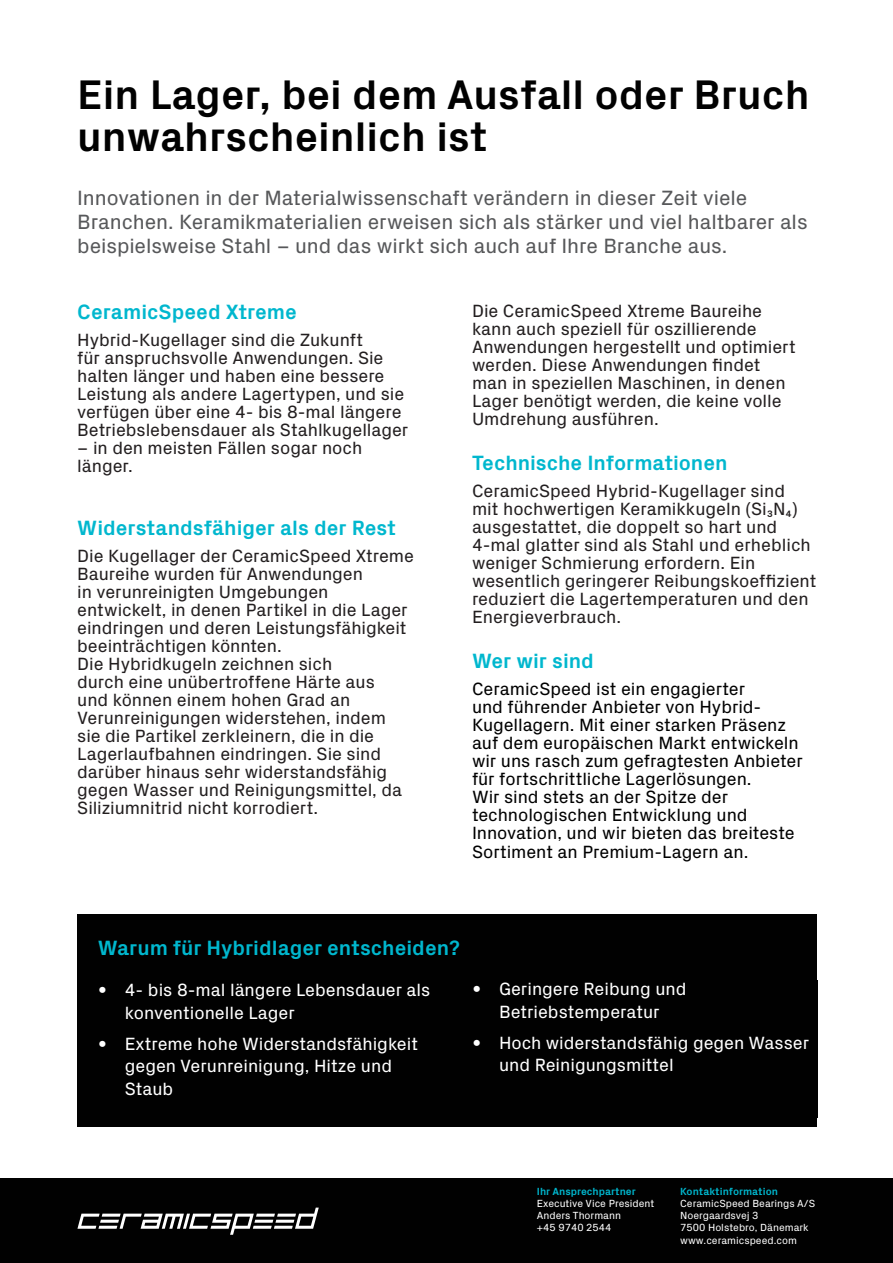
<style>
.page{position:relative;width:893px;height:1263px;background:#fff}
.page>*{position:absolute;margin:0;border:0;box-sizing:border-box;transform-origin:0 0}
.t1{font:700 42px/42px "Px Grotesk";color:#010101}
.t2{font:21px/24px "Px Grotesk";letter-spacing:-.005em;color:#57585a}
.t3{font:700 21px "Px Grotesk";color:#00b7ce}
.t4{font:18px/18px "Px Grotesk";letter-spacing:-.005em;color:#231f20}
.t5{font:18px/18px "Px Grotesk";letter-spacing:-.005em;color:#010101}
.t6{font:18px/22.5px "Px Grotesk";color:#fff}
.t7{font:10.5px/12px "Px Grotesk";color:#fff}
.s1{font-weight:700;color:#00b7ce}
</style>
<div class="page">
<div style="left:77px;top:914px;width:739px;height:212px;background:#010101"></div>
<div style="left:0;top:1178px;width:893px;height:85px;background:#010101"></div>
<svg style="left:77px;top:1207px;width:242px;height:28px"></svg>
<p class="t1" style="left:77px;top:72px;width:734px">Ein Lager, bei dem Ausfall oder Bruch unwahrscheinlich ist</p>
<p class="t2" style="left:77px;top:185px;width:732px">Innovationen in der Materialwissenschaft verändern in dieser Zeit viele<br>Branchen. Keramikmaterialien erweisen sich als stärker und viel haltbarer als beispielsweise Stahl – und das wirkt sich auch auf Ihre Branche aus.</p>
<p class="t3" style="left:77px;top:297px;width:221px">CeramicSpeed Xtreme</p>
<p class="t4" style="left:77px;top:329px;width:333px">Hybrid-Kugellager sind die Zukunft<br>für anspruchsvolle Anwendungen. Sie halten länger und haben eine bessere Leistung als andere Lagertypen, und sie verfügen über eine 4- bis 8-mal längere Betriebslebensdauer als Stahlkugellager</p>
<p class="t4" style="left:77px;top:437px;width:286px">– in den meisten Fällen sogar noch länger.</p>
<p class="t3" style="left:77px;top:513px;width:320px">Widerstandsfähiger als der Rest</p>
<p class="t4" style="left:77px;top:545px;width:338px">Die Kugellager der CeramicSpeed Xtreme Baureihe wurden für Anwendungen<br>in verunreinigten Umgebungen entwickelt, in denen Partikel in die Lager eindringen und deren Leistungsfähigkeit beeinträchtigen könnten.</p>
<p class="t4" style="left:77px;top:653px;width:326px">Die Hybridkugeln zeichnen sich<br>durch eine unübertroffene Härte aus und können einem hohen Grad an Verunreinigungen widerstehen, indem sie die Partikel zerkleinern, die in die Lagerlaufbahnen eindringen. Sie sind darüber hinaus sehr widerstandsfähig gegen Wasser und Reinigungsmittel, da Siliziumnitrid nicht korrodiert.</p>
<p class="t4" style="left:472px;top:300px;width:325px">Die CeramicSpeed Xtreme Baureihe kann auch speziell für oszillierende Anwendungen hergestellt und optimiert werden. Diese Anwendungen findet man in speziellen Maschinen, in denen Lager benötigt werden, die keine volle Umdrehung ausführen.</p>
<p class="t3" style="left:472px;top:447px;width:257px">Technische Informationen</p>
<p class="t4" style="left:472px;top:480px;width:346px">CeramicSpeed Hybrid-Kugellager sind<br>mit hochwertigen Keramikkugeln (Si3N4) ausgestattet, die doppelt so hart und 4-mal glatter sind als Stahl und erheblich weniger Schmierung erfordern. Ein wesentlich geringerer Reibungskoeffizient reduziert die Lagertemperaturen und den Energieverbrauch.</p>
<p class="t3" style="left:472px;top:645px;width:123px">Wer wir sind</p>
<p class="t5" style="left:472px;top:678px;width:332px">CeramicSpeed ist ein engagierter<br>und führender Anbieter von Hybrid-Kugellagern. Mit einer starken Präsenz auf dem europäischen Markt entwickeln wir uns rasch zum gefragtesten Anbieter für fortschrittliche Lagerlösungen.</p>
<p class="t5" style="left:472px;top:786px;width:324px;line-height:18.5px">Wir sind stets an der Spitze der technologischen Entwicklung und Innovation, und wir bieten das breiteste Sortiment an Premium-Lagern an.</p>
<p class="t3" style="left:98px;top:932px;width:364px">Warum für Hybridlager entscheiden?</p>
<p class="t6" style="left:125px;top:977px;width:307px;text-indent:-27px">• 4- bis 8-mal längere Lebensdauer als konventionelle Lager</p>
<p class="t6" style="left:125px;top:1031px;width:295px;text-indent:-27px">• Extreme hohe Widerstandsfähigkeit gegen Verunreinigung, Hitze und<br>Staub</p>
<p class="t6" style="left:472px;top:976px;width:216px;text-align:center">• Geringere Reibung und<br>Betriebstemperatur</p>
<p class="t6" style="left:499px;top:1030px;width:312px;text-indent:-27px">• Hoch widerstandsfähig gegen Wasser und Reinigungsmittel</p>
<p class="t7" style="left:537px;top:1185px;width:119px"><span class="s1">Ihr Ansprechpartner<br></span>Executive Vice President<br>Anders Thormann<br>+45 9740 2544</p>
<p class="t7" style="left:680px;top:1184px;width:136px"><span class="s1">Kontaktinformation<br></span>CeramicSpeed Bearings A/S<br>Noergaardsvej 3<br>7500 Holstebro, Dänemark</p>
<p class="t7" style="left:680px;top:1234px;width:118px">www.ceramicspeed.com</p>
</div>
